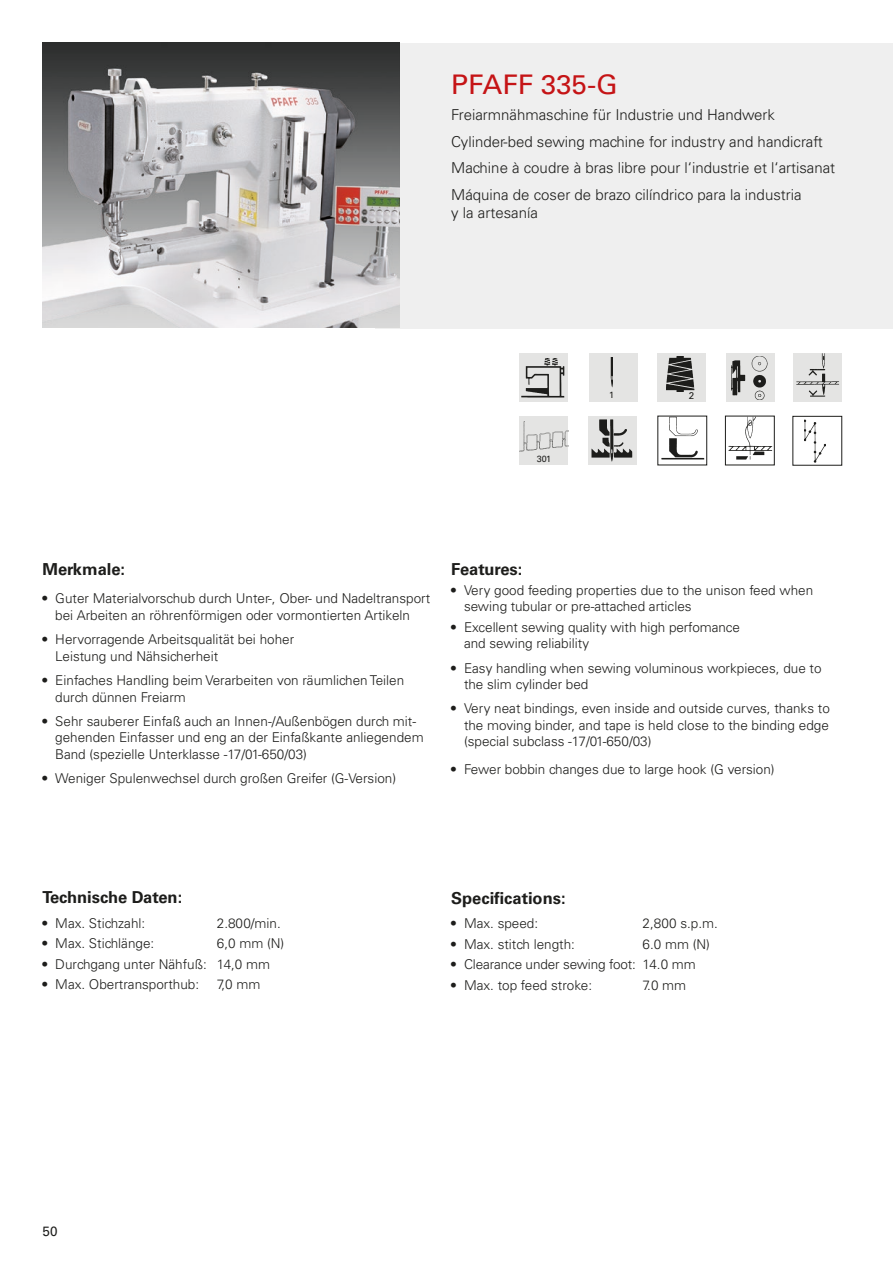
<style>
.page{position:relative;width:893px;height:1263px;background:#fff}
.page>*{position:absolute;margin:0;border:0;box-sizing:border-box;transform-origin:0 0}
.ueberschriften_links{font:27px "Univers";color:#c51416}
.Zwischenüberschrift{font:700 16.5px "Univers";color:#1d1d1b}
.Titel_2{font:300 15px/18px "Univers";color:#1d1d1b}
.t1{font:300 13.5px/16.2px "Univers";color:#1d1d1b}
.t2{font:13.5px "Univers";color:#1d1d1b}
.Piktogramme{font:9.75px "Univers";color:#1d1d1b}
.Piktogramme-2{font:9px "Univers";color:#1d1d1b}
.s1{font-weight:400}
</style>
<div class="page">
<div style="left:376px;top:43px;width:517px;height:286px;background:#efefef"></div>
<div style="left:588px;top:416px;width:49px;height:49px;background:#e4e4e3"></div>
<div style="left:519px;top:353px;width:49px;height:49px;background:#e4e4e3"></div>
<div style="left:657px;top:353px;width:49px;height:49px;background:#e4e4e3"></div>
<div style="left:726px;top:353px;width:48px;height:49px;background:#e4e4e3"></div>
<div style="left:658px;top:416px;width:49px;height:49px;background:linear-gradient(to right,#fff,#fff)"></div>
<div style="left:658px;top:416px;width:49px;height:49px;border:1px solid #1d1d1b"></div>
<div style="left:793px;top:353px;width:49px;height:49px;background:#e4e4e3"></div>
<div style="left:725px;top:416px;width:49px;height:49px;border:1px solid #1d1d1b"></div>
<div style="left:519px;top:416px;width:49px;height:49px;background:#e4e4e3"></div>
<img style="left:519px;top:421px;width:50px;height:31px">
<div style="left:589px;top:353px;width:49px;height:49px;background:#e4e4e3"></div>
<img style="left:611px;top:357px;width:2px;height:30px">
<img style="left:666px;top:356px;width:28px;height:36px">
<img style="left:804px;top:420px;width:21px;height:43px">
<img style="left:521px;top:358px;width:44px;height:39px">
<img style="left:591px;top:420px;width:42px;height:42px">
<img style="left:662px;top:416px;width:42px;height:43px">
<img style="left:728px;top:417px;width:45px;height:44px">
<img style="left:796px;top:354px;width:43px;height:43px">
<img style="left:731px;top:356px;width:36px;height:44px">
<img style="left:43px;top:43px;width:357px;height:285px">
<p class="ueberschriften_links" style="left:451px;top:68px;width:168px">PFAFF 335-G</p>
<p class="Titel_2" style="left:451px;top:106px;width:325px">Freiarmnähmaschine für Industrie und Handwerk</p>
<p class="Titel_2" style="left:451px;top:133px;width:373px">Cylinder-bed sewing machine for industry and handicraft</p>
<p class="Titel_2" style="left:451px;top:159px;width:386px">Machine à coudre à bras libre pour l‘industrie et l‘artisanat</p>
<p class="Titel_2" style="left:451px;top:186px;width:352px">Máquina de coser de brazo cilíndrico para la industria y la artesanía</p>
<p class="Piktogramme-2" style="left:537px;top:453px;width:16px">301</p>
<p class="Piktogramme-2" style="left:609px;top:390px;width:7px">1</p>
<p class="Piktogramme" style="left:689px;top:390px;width:7px">2</p>
<p class="Zwischenüberschrift" style="left:43px;top:559px;width:84px">Merkmale:</p>
<p class="t1" style="left:43px;top:591px;width:389px;text-align:center"><span class="s1">•</span> Guter Materialvorschub durch Unter-, Ober- und Nadeltransport bei Arbeiten an röhrenförmigen oder vormontierten Artikeln</p>
<p class="t1" style="left:55px;top:631px;width:240px;text-indent:-13px"><span class="s1">•</span> Hervorragende Arbeitsqualität bei hoher<br>Leistung und Nähsicherheit</p>
<p class="t1" style="left:55px;top:672px;width:351px;text-indent:-13px"><span class="s1">•</span> Einfaches Handling beim Verarbeiten von räumlichen Teilen durch dünnen Freiarm</p>
<p class="t1" style="left:55px;top:713px;width:370px;text-indent:-13px"><span class="s1">•</span> Sehr sauberer Einfaß auch an Innen-/Außenbögen durch mit&shy;gehenden Einfasser und eng an der Einfaßkante anliegendem<br>Band (spezielle Unterklasse -17/01-650/03)</p>
<p class="t1" style="left:43px;top:770px;width:355px"><span class="s1">•</span> Weniger Spulenwechsel durch großen Greifer (G-Version)</p>
<p class="Zwischenüberschrift" style="left:451px;top:559px;width:73px">Features:</p>
<p class="t1" style="left:464px;top:582px;width:351px;text-indent:-13px"><span class="s1">•</span> Very good feeding properties due to the unison feed when sewing tubular or pre-attached articles</p>
<p class="t1" style="left:464px;top:619px;width:278px;text-indent:-13px"><span class="s1">•</span> Excellent sewing quality with high perfomance and sewing reliability</p>
<p class="t1" style="left:464px;top:660px;width:359px;text-indent:-13px"><span class="s1">•</span> Easy handling when sewing voluminous workpieces, due to the slim cylinder bed</p>
<p class="t1" style="left:464px;top:700px;width:367px;text-align:justify;text-indent:-13px"><span class="s1">•</span> Very neat bindings, even inside and outside curves, thanks to the moving binder, and tape is held close to the binding edge (special subclass -17/01-650/03)</p>
<p class="t1" style="left:451px;top:761px;width:325px"><span class="s1">•</span> Fewer bobbin changes due to large hook (G version)</p>
<p class="Zwischenüberschrift" style="left:43px;top:887px;width:141px">Technische Daten:</p>
<p class="t1" style="left:43px;top:915px;width:104px"><span class="s1">•</span> Max. Stichzahl:</p>
<p class="t1" style="left:217px;top:915px;width:66px">2.800/min.</p>
<p class="t1" style="left:43px;top:935px;width:113px"><span class="s1">•</span> Max. Stichlänge:</p>
<p class="t1" style="left:217px;top:935px;width:69px">6,0 mm (N)</p>
<p class="t1" style="left:43px;top:956px;width:229px"><span class="s1">•</span> Durchgang unter Nähfuß: 14,0 mm</p>
<p class="t1" style="left:43px;top:976px;width:158px"><span class="s1">•</span> Max. Obertransporthub:</p>
<p class="t1" style="left:217px;top:976px;width:45px">7,0 mm</p>
<p class="Zwischenüberschrift" style="left:451px;top:888px;width:116px">Specifications:</p>
<p class="t1" style="left:451px;top:915px;width:88px"><span class="s1">•</span> Max. speed:</p>
<p class="t1" style="left:643px;top:915px;width:77px">2,800 s.p.m.</p>
<p class="t1" style="left:451px;top:936px;width:125px"><span class="s1">•</span> Max. stitch length:</p>
<p class="t1" style="left:643px;top:936px;width:69px">6.0 mm (N)</p>
<p class="t1" style="left:451px;top:956px;width:246px"><span class="s1">•</span> Clearance under sewing foot: 14.0 mm</p>
<p class="t1" style="left:451px;top:977px;width:142px"><span class="s1">•</span> Max. top feed stroke:</p>
<p class="t1" style="left:643px;top:977px;width:45px">7.0 mm</p>
<p class="t2" style="left:43px;top:1223px;width:17px">50</p>
</div>
